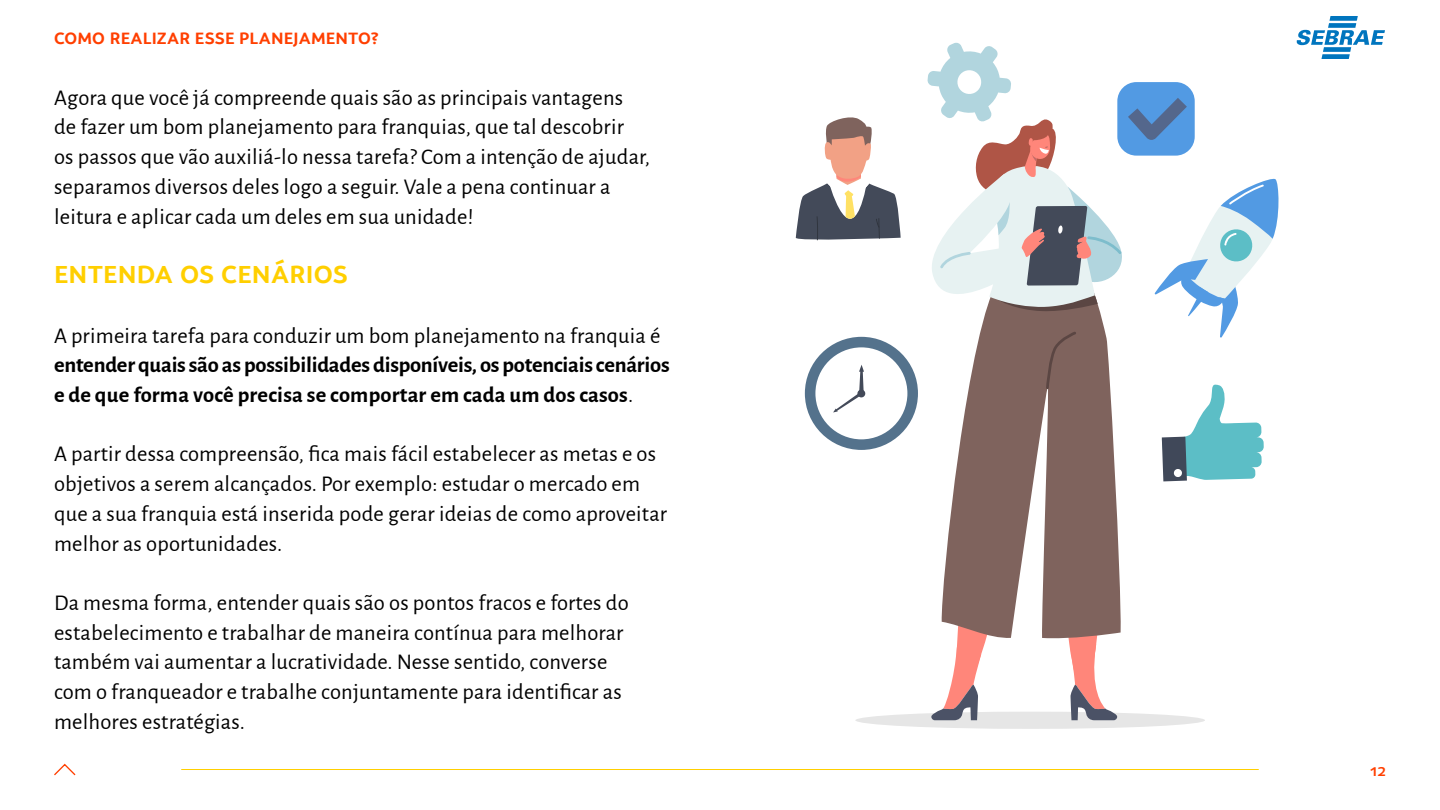
<style>
.page{position:relative;width:1440px;height:810px;background:#fff}
.page>*{position:absolute;margin:0;border:0;box-sizing:border-box;transform-origin:0 0}
.t1{font:700 24.75px "Campuni";letter-spacing:.01em;color:#ffcf00}
.t2{font:22.5px/29.7px "Alegreya Sans";letter-spacing:.01em;color:#000}
.t3{font:700 22.5px/29.7px "Alegreya Sans";letter-spacing:-.01em;color:#000}
.t4{font:700 16.5px "Campuni";letter-spacing:.01em;color:#ff3f00}
.t5{font:500 16.5px "Campuni";color:#ff3f00}
.s1{font-weight:400}
</style>
<div class="page">
<svg style="left:54px;top:763px;width:22px;height:13px"></svg>
<svg style="left:1297px;top:16px;width:88px;height:43px"></svg>
<svg style="left:795px;top:117px;width:106px;height:124px"></svg>
<svg style="left:805px;top:337px;width:113px;height:113px"></svg>
<div style="left:855px;top:712px;width:350px;height:17px;background:#e6e6e6;border-radius:50%"></div>
<svg style="left:957px;top:640px;width:140px;height:15px"></svg>
<svg style="left:941px;top:481px;width:180px;height:159px;fill:#7f635d"></svg>
<svg style="left:930px;top:647px;width:51px;height:73px"></svg>
<svg style="left:1070px;top:644px;width:48px;height:76px"></svg>
<svg style="left:927px;top:42px;width:352px;height:439px"></svg>
<hr style="left:181px;top:769px;width:1078px;height:1px;background:#ffcf00">
<p class="t4" style="left:54px;top:28px;width:326px">COMO REALIZAR ESSE PLANEJAMENTO?</p>
<p class="t2" style="left:54px;top:81px;width:597px">Agora que você já compreende quais são as principais vantagens de fazer um bom planejamento para franquias, que tal descobrir<br>os passos que vão auxiliá-lo nessa tarefa? Com a intenção de ajudar, separamos diversos deles logo a seguir. Vale a pena continuar a leitura e aplicar cada um deles em sua unidade!</p>
<p class="t1" style="left:54px;top:259px;width:295px">ENTENDA OS CENÁRIOS</p>
<p class="t2" style="left:54px;top:319px;width:608px">A primeira tarefa para conduzir um bom planejamento na franquia é</p>
<p class="t3" style="left:54px;top:349px;width:617px">entender quais são as possibilidades disponíveis, os potenciais cenários e de que forma você precisa se comportar em cada um dos casos<span class="s1">.</span></p>
<p class="t2" style="left:54px;top:438px;width:615px">A partir dessa compreensão, fica mais fácil estabelecer as metas e os objetivos a serem alcançados. Por exemplo: estudar o mercado em que a sua franquia está inserida pode gerar ideias de como aproveitar melhor as oportunidades.</p>
<p class="t2" style="left:54px;top:587px;width:576px">Da mesma forma, entender quais são os pontos fracos e fortes do estabelecimento e trabalhar de maneira contínua para melhorar também vai aumentar a lucratividade. Nesse sentido, converse com o franqueador e trabalhe conjuntamente para identificar as melhores estratégias.</p>
<p class="t5" style="left:1370px;top:760px;width:17px">12</p>
</div>
